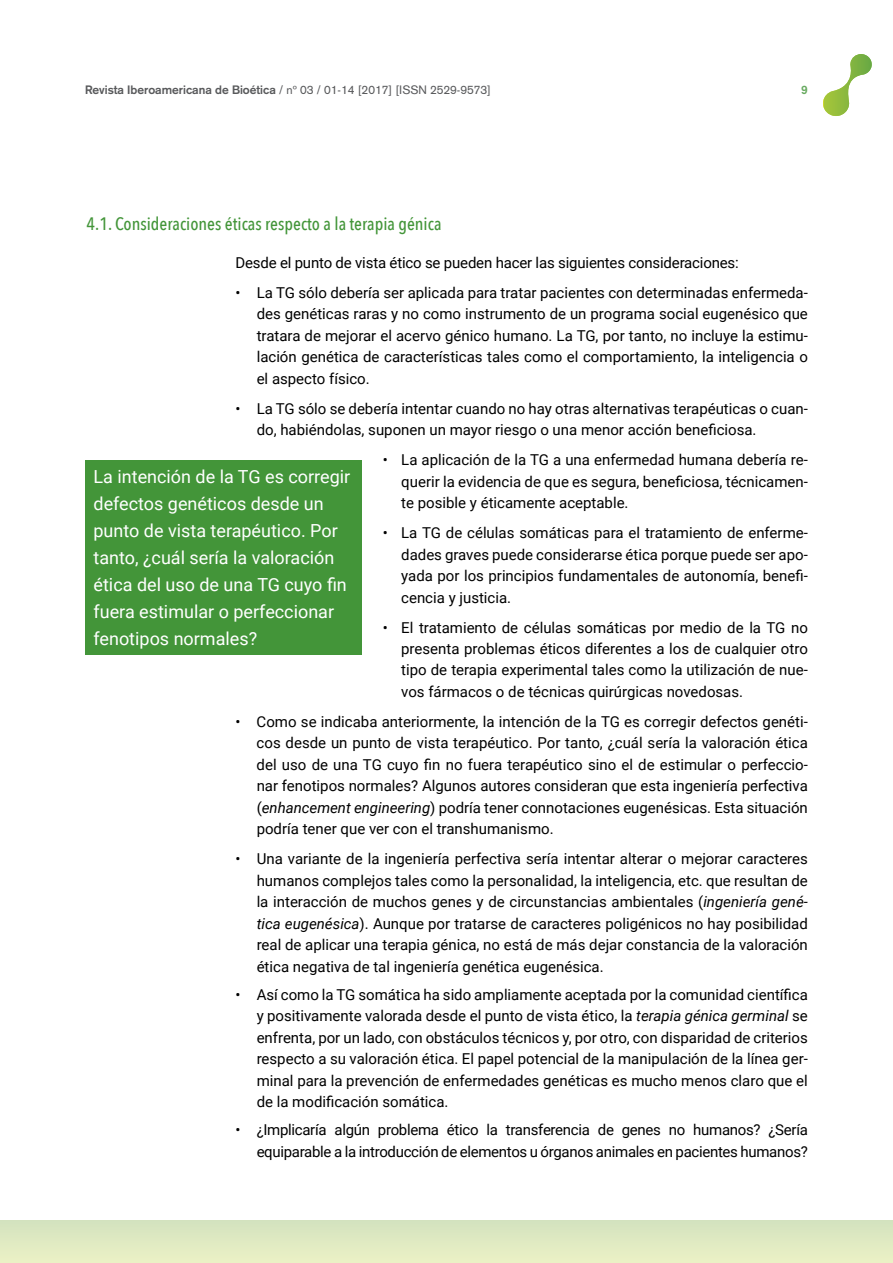
<style>
.page{position:relative;width:893px;height:1263px;background:#fff}
.page>*{position:absolute;margin:0;border:0;box-sizing:border-box;transform-origin:0 0}
.t1{font:18px/27px "Roboto";color:#fff}
.t2{font:500 18px "Avenir Next Condensed";color:#439539}
.t3{font:15px/21.5px "Roboto";color:#000;text-align:justify}
.t4{font:15px/21.5px "Roboto";letter-spacing:-.02em;color:#000;text-align:right}
.t5{font:12px "Akzidenz Grotesk";color:#58595b}
.t6{font:700 12px "Akzidenz Grotesk";color:#68aa60}
.s1{font-weight:700}
.s2{font-style:italic}
</style>
<div class="page">
<div style="left:0;top:1220px;width:893px;height:43px;background:#e0eac2"></div>
<svg style="left:823px;top:54px;width:49px;height:62px"></svg>
<div style="left:85px;top:460px;width:276px;height:195px;background:#439539"></div>
<p class="t5" style="left:85px;top:83px;width:407px"><span class="s1">Revista Iberoamericana de Bioética</span> / nº 03 / 01-14 [2017] [ISSN 2529-9573]</p>
<p class="t6" style="left:801px;top:83px;width:8px">9</p>
<p class="t2" style="left:87px;top:212px;width:356px">4.1. Consideraciones éticas respecto a la terapia génica</p>
<p class="t3" style="left:235px;top:251px;width:505px">Desde el punto de vista ético se pueden hacer las siguientes consideraciones:</p>
<p class="t3" style="left:257px;top:281px;width:553px;text-indent:-21px">• La TG sólo debería ser aplicada para tratar pacientes con determinadas enfermeda&shy;des genéticas raras y no como instrumento de un programa social eugenésico que tratara de mejorar el acervo génico humano. La TG, por tanto, no incluye la estimu&shy;lación genética de características tales como el comportamiento, la inteligencia o el aspecto físico.</p>
<p class="t3" style="left:257px;top:397px;width:553px;text-indent:-21px">• La TG sólo se debería intentar cuando no hay otras alternativas terapéuticas o cuan&shy;do, habiéndolas, suponen un mayor riesgo o una menor acción beneficiosa.</p>
<p class="t3" style="left:401px;top:449px;width:408px;text-indent:-19px">• La aplicación de la TG a una enfermedad humana debería re&shy;querir la evidencia de que es segura, beneficiosa, técnicamen&shy;te posible y éticamente aceptable.</p>
<p class="t3" style="left:401px;top:521px;width:408px;text-indent:-19px">• La TG de células somáticas para el tratamiento de enferme&shy;dades graves puede considerarse ética porque puede ser apo&shy;yada por los principios fundamentales de autonomía, benefi&shy;cencia y justicia.</p>
<p class="t3" style="left:401px;top:616px;width:408px;text-indent:-19px">• El tratamiento de células somáticas por medio de la TG no presenta problemas éticos diferentes a los de cualquier otro tipo de terapia experimental tales como la utilización de nue&shy;vos fármacos o de técnicas quirúrgicas novedosas.</p>
<p class="t3" style="left:257px;top:710px;width:553px;text-indent:-21px">• Como se indicaba anteriormente, la intención de la TG es corregir defectos genéti&shy;cos desde un punto de vista terapéutico. Por tanto, ¿cuál sería la valoración ética del uso de una TG cuyo fin no fuera terapéutico sino el de estimular o perfeccio&shy;nar fenotipos normales? Algunos autores consideran que esta ingeniería perfectiva (<span class="s2">enhancement engineering</span>) podría tener connotaciones eugenésicas. Esta situación podría tener que ver con el transhumanismo.</p>
<p class="t3" style="left:257px;top:847px;width:553px;text-indent:-21px">• Una variante de la ingeniería perfectiva sería intentar alterar o mejorar caracteres humanos complejos tales como la personalidad, la inteligencia, etc. que resultan de la interacción de muchos genes y de circunstancias ambientales (<span class="s2">ingeniería gené&shy;tica eugenésica</span>). Aunque por tratarse de caracteres poligénicos no hay posibilidad real de aplicar una terapia génica, no está de más dejar constancia de la valoración ética negativa de tal ingeniería genética eugenésica.</p>
<p class="t3" style="left:257px;top:983px;width:553px;text-indent:-21px">• Así como la TG somática ha sido ampliamente aceptada por la comunidad científica y positivamente valorada desde el punto de vista ético, la <span class="s2">terapia génica germinal</span> se enfrenta, por un lado, con obstáculos técnicos y, por otro, con disparidad de criterios respecto a su valoración ética. El papel potencial de la manipulación de la línea ger&shy;minal para la prevención de enfermedades genéticas es mucho menos claro que el de la modificación somática.</p>
<p class="t4" style="left:235px;top:1119px;width:574px">• ¿Implicaría algún problema ético la transferencia de genes no humanos? ¿Sería equiparable a la introducción de elementos u órganos animales en pacientes humanos?</p>
<p class="t1" style="left:94px;top:463px;width:258px">La intención de la TG es corregir defectos genéticos desde un punto de vista terapéutico. Por tanto, ¿cuál sería la valoración ética del uso de una TG cuyo fin fuera estimular o perfeccionar fenotipos normales?</p>
</div>
